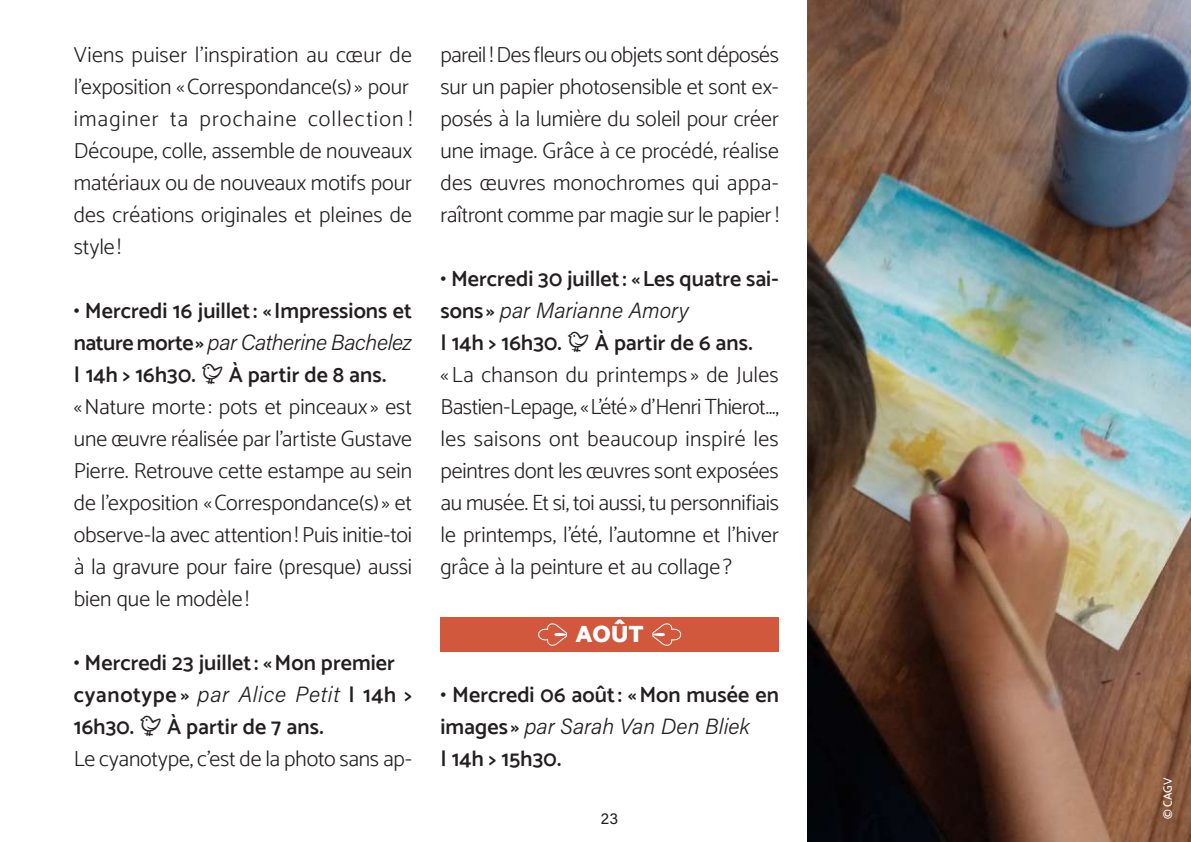
<style>
.page{position:relative;width:1191px;height:842px;background:#fff}
.page>*{position:absolute;margin:0;border:0;box-sizing:border-box;transform-origin:0 0}
.t1{font:900 24px "Catamaran";color:#fff}
.t2{font:300 22px/32px "Catamaran";color:#231f20;text-align:justify}
.t3{font:600 22px/32px "Catamaran";color:#231f20}
.t4{font:22px "Acumin Variable Concept";letter-spacing:-.005em;color:#231f20}
.t5{font:16px "Acumin Variable Concept";color:#231f20}
.t6{font:500 12px "Catamaran";color:#fff}
.s1{font-family:"Catamaran";font-weight:600}
.s2{font-family:"Acumin Variable Concept";font-weight:400}
</style>
<div class="page">
<img style="left:807px;top:0;width:384px;height:842px">
<div style="left:440px;top:617px;width:339px;height:35px;background:#d1573d"></div>
<svg style="left:538px;top:623px;width:30px;height:23px"></svg>
<svg style="left:652px;top:623px;width:29px;height:23px"></svg>
<p class="t2" style="left:74px;top:39px;width:340px;text-align:left">Viens puiser l’inspiration au cœur de l’exposition «Correspondance(s)» pour imaginer ta prochaine collection !<br>Découpe, colle, assemble de nouveaux matériaux ou de nouveaux motifs pour des créations originales et pleines de style!</p>
<p class="t3" style="left:74px;top:295px;width:340px">• Mercredi 16 juillet: «Impressions et</p>
<p class="t4" style="left:74px;top:328px;width:340px"><span class="s1">nature morte»</span> par Catherine Bachelez</p>
<p class="t3" style="left:74px;top:359px;width:124px">| 14h &gt; 16h30.</p>
<p class="t3" style="left:229px;top:359px;width:159px">À partir de 8 ans.</p>
<p class="t2" style="left:74px;top:391px;width:340px">«Nature morte : pots et pinceaux » est une œuvre réalisée par l’artiste Gustave Pierre. Retrouve cette estampe au sein de l’exposition «Correspondance(s)» et observe-la avec attention! Puis initie-toi à la gravure pour faire (presque) aussi bien que le modèle!</p>
<p class="t3" style="left:74px;top:647px;width:340px">• Mercredi 23 juillet: «Mon premier cyanotype » <span class="s2">par Alice Petit</span> | 14h &gt;<br>16h30.</p>
<p class="t3" style="left:167px;top:711px;width:158px">À partir de 7 ans.</p>
<p class="t2" style="left:74px;top:743px;width:340px">Le cyanotype, c’est de la photo sans ap-</p>
<p class="t2" style="left:440px;top:39px;width:340px">pareil ! Des fleurs ou objets sont déposés sur un papier photosensible et sont ex&shy;posés à la lumière du soleil pour créer une image. Grâce à ce procédé, réalise des œuvres monochromes qui appa&shy;raîtront comme par magie sur le papier !</p>
<p class="t3" style="left:440px;top:263px;width:340px">• Mercredi 30 juillet: «Les quatre sai-</p>
<p class="t4" style="left:440px;top:296px;width:250px"><span class="s1">sons »</span> par Marianne Amory</p>
<p class="t3" style="left:440px;top:327px;width:123px">| 14h &gt; 16h30.</p>
<p class="t3" style="left:595px;top:327px;width:159px">À partir de 6 ans.</p>
<p class="t2" style="left:440px;top:359px;width:340px">« La chanson du printemps » de Jules Bastien-Lepage, «L’été» d’Henri Thierot…, les saisons ont beaucoup inspiré les peintres dont les œuvres sont exposées au musée. Et si, toi aussi, tu personnifiais le printemps, l’été, l’automne et l’hiver grâce à la peinture et au collage?</p>
<p class="t1" style="left:575px;top:619px;width:70px">AOÛT</p>
<p class="t3" style="left:440px;top:679px;width:340px">• Mercredi 06 août: «Mon musée en</p>
<p class="t4" style="left:440px;top:712px;width:311px"><span class="s1">images »</span> par Sarah Van Den Bliek</p>
<p class="t3" style="left:440px;top:743px;width:122px">| 14h &gt; 15h30.</p>
<p class="t5" style="left:601px;top:807px;width:19px">23</p>
<p class="t6" style="left:1160px;top:819px;width:43px;rotate:-90deg">© CAGV</p>
</div>
